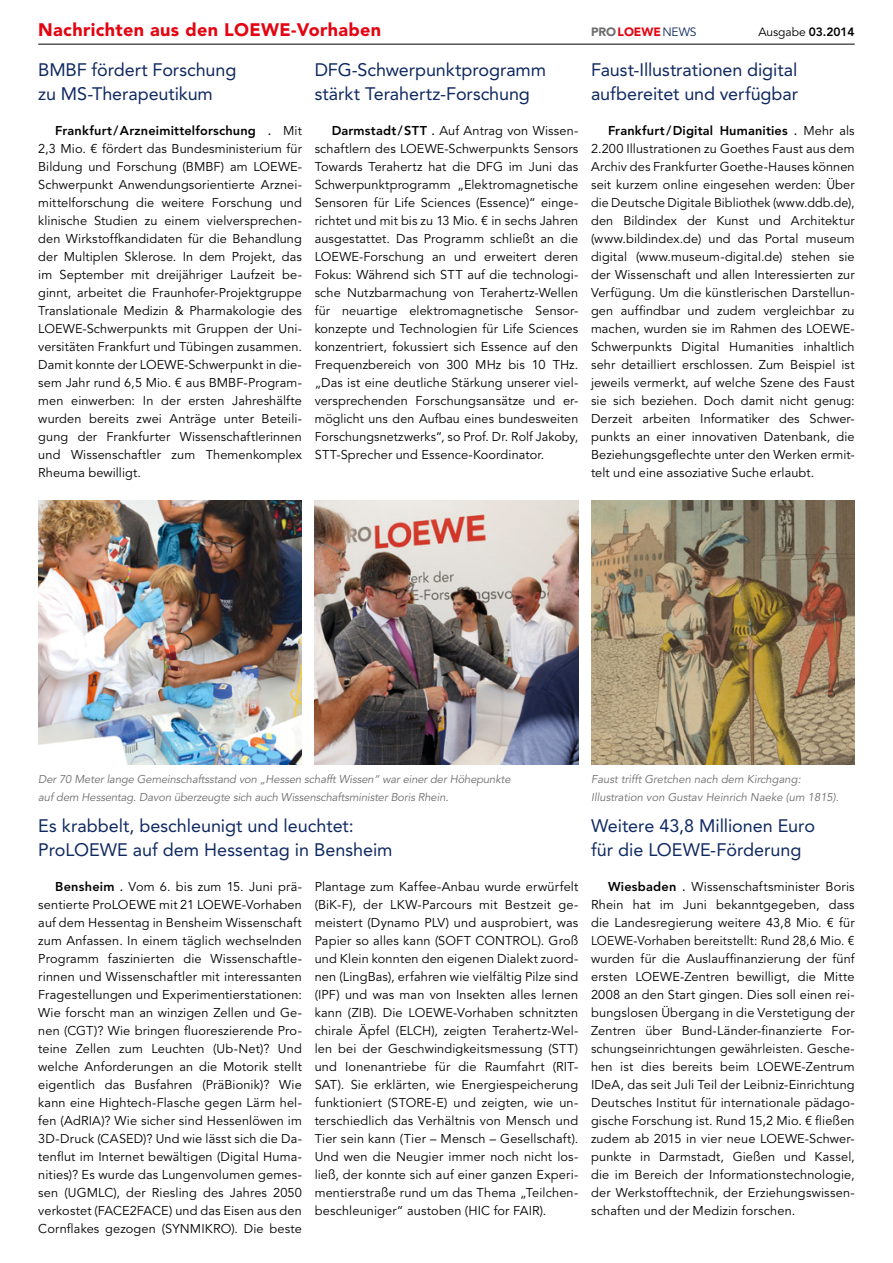
<style>
.page{position:relative;width:893px;height:1263px;background:#fff}
.page>*{position:absolute;margin:0;border:0;box-sizing:border-box;transform-origin:0 0}
.Head_news{font:18px/24px "Avenir LT Std";letter-spacing:-.005em;color:#0f2961}
.t1{font:900 18px "Avenir LT Std";letter-spacing:.02em;color:#e30512}
.fließtext_news{font:12.75px/18px "Avenir LT Std";letter-spacing:.01em;color:#000;text-align:justify}
.t2{font:12px "Avenir LT Std";letter-spacing:-.005em;color:#000}
.t3{font:900 12px "Avenir LT Std";letter-spacing:-.005em;color:#e30512}
.t4{font:italic 11.25px/18px "Avenir LT Std";letter-spacing:-.01em;color:#6e6e6e}
.s1{color:#6e6e6e}
.s2{font-weight:400;color:#0f2961}
.s3{font-weight:800}
.s4{font-weight:500}
</style>
<div class="page">
<img style="left:315px;top:501px;width:263px;height:264px">
<img style="left:591px;top:501px;width:264px;height:264px">
<img style="left:38px;top:501px;width:264px;height:264px">
<hr style="left:38px;top:44px;width:817px;height:1px;background:#000">
<p class="t1" style="left:38px;top:19px;width:344px">Nachrichten aus den LOEWE-Vorhaben</p>
<p class="t3" style="left:591px;top:24px;width:107px"><span class="s1">PRO</span>LOEWE<span class="s2">NEWS</span></p>
<p class="t2" style="left:758px;top:25px;width:98px">Ausgabe <span class="s3">03.2014</span></p>
<p class="Head_news" style="left:38px;top:58px;width:200px">BMBF fördert Forschung zu MS-Therapeutikum</p>
<p class="fließtext_news" style="left:38px;top:121px;width:265px;text-indent:17px"><span class="s3">Frankfurt/Arzneimittelforschung</span> <span class="s4">.</span> Mit 2,3 Mio. € fördert das Bundesministerium für Bildung und Forschung (BMBF) am LOEWE-Schwerpunkt Anwendungsorientierte Arznei&shy;mittelforschung die weitere Forschung und klinische Studien zu einem vielversprechen&shy;den Wirkstoffkandidaten für die Behandlung der Multiplen Sklerose. In dem Projekt, das im September mit dreijähriger Laufzeit be&shy;ginnt, arbeitet die Fraunhofer-Projektgruppe Translationale Medizin &amp; Pharmakologie des LOEWE-Schwerpunkts mit Gruppen der Uni&shy;versitäten Frankfurt und Tübingen zusammen.<br>Damit konnte der LOEWE-Schwerpunkt in die&shy;sem Jahr rund 6,5 Mio. € aus BMBF-Program&shy;men einwerben: In der ersten Jahreshälfte wurden bereits zwei Anträge unter Beteili&shy;gung der Frankfurter Wissenschaftlerinnen und Wissenschaftler zum Themenkomplex Rheuma bewilligt.</p>
<p class="Head_news" style="left:315px;top:58px;width:233px">DFG-Schwerpunktprogramm stärkt Terahertz-Forschung</p>
<p class="fließtext_news" style="left:315px;top:121px;width:265px;text-indent:17px"><span class="s3">Darmstadt/STT</span> <span class="s4">.</span> Auf Antrag von Wissen&shy;schaftlern des LOEWE-Schwerpunkts Sensors Towards Terahertz hat die DFG im Juni das Schwerpunktprogramm „Elektromagnetische Sensoren für Life Sciences (Essence)“ einge&shy;richtet und mit bis zu 13 Mio. € in sechs Jahren ausgestattet. Das Programm schließt an die LOEWE-Forschung an und erweitert deren Fokus: Während sich STT auf die technologi&shy;sche Nutzbarmachung von Terahertz-Wellen für neuartige elektromagnetische Sensor&shy;konzepte und Technologien für Life Sciences konzentriert, fokussiert sich Essence auf den Frequenzbereich von 300 MHz bis 10 THz. „Das ist eine deutliche Stärkung unserer viel&shy;versprechenden Forschungsansätze und er&shy;möglicht uns den Aufbau eines bundesweiten Forschungsnetzwerks“, so Prof. Dr. Rolf Jakoby, STT-Sprecher und Essence-Koordinator.</p>
<p class="Head_news" style="left:591px;top:58px;width:208px">Faust-Illustrationen digital aufbereitet und verfügbar</p>
<p class="fließtext_news" style="left:591px;top:121px;width:265px;text-indent:17px"><span class="s3">Frankfurt/Digital Humanities</span> <span class="s4">.</span> Mehr als 2.200 Illustrationen zu Goethes Faust aus dem Archiv des Frankfurter Goethe-Hauses können seit kurzem online eingesehen werden: Über die Deutsche Digitale Bibliothek (www.ddb.de), den Bildindex der Kunst und Architektur (www.bildindex.de) und das Portal museum digital (www.museum-digital.de) stehen sie der Wissenschaft und allen Interessierten zur Verfügung. Um die künstlerischen Darstellun&shy;gen auffindbar und zudem vergleichbar zu machen, wurden sie im Rahmen des LOEWE-Schwerpunkts Digital Humanities inhaltlich sehr detailliert erschlossen. Zum Beispiel ist jeweils vermerkt, auf welche Szene des Faust sie sich beziehen. Doch damit nicht genug:<br>Derzeit arbeiten Informatiker des Schwer&shy;punkts an einer innovativen Datenbank, die Beziehungsgeflechte unter den Werken ermit&shy;telt und eine assoziative Suche erlaubt.</p>
<p class="t4" style="left:38px;top:770px;width:474px">Der 70 Meter lange Gemeinschaftsstand von „Hessen schafft Wissen“ war einer der Höhepunkte auf dem Hessentag. Davon überzeugte sich auch Wissenschaftsminister Boris Rhein.</p>
<p class="t4" style="left:591px;top:770px;width:249px">Faust trifft Gretchen nach dem Kirchgang:<br>Illustration von Gustav Heinrich Naeke (um 1815).</p>
<p class="Head_news" style="left:38px;top:814px;width:356px">Es krabbelt, beschleunigt und leuchtet:<br>ProLOEWE auf dem Hessentag in Bensheim</p>
<p class="fließtext_news" style="left:38px;top:877px;width:265px;text-indent:17px"><span class="s3">Bensheim</span> <span class="s4">.</span> Vom 6. bis zum 15. Juni prä&shy;sentierte ProLOEWE mit 21 LOEWE-Vorhaben auf dem Hessentag in Bensheim Wissenschaft zum Anfassen. In einem täglich wechselnden Programm faszinierten die Wissenschaftle&shy;rinnen und Wissenschaftler mit interessanten Fragestellungen und Experimentierstationen:<br>Wie forscht man an winzigen Zellen und Ge&shy;nen (CGT)? Wie bringen fluoreszierende Pro&shy;teine Zellen zum Leuchten (Ub-Net)? Und welche Anforderungen an die Motorik stellt eigentlich das Busfahren (PräBionik)? Wie kann eine Hightech-Flasche gegen Lärm hel&shy;fen (AdRIA)? Wie sicher sind Hessenlöwen im 3D-Druck (CASED)? Und wie lässt sich die Da&shy;tenflut im Internet bewältigen (Digital Huma&shy;nities)? Es wurde das Lungenvolumen gemes&shy;sen (UGMLC), der Riesling des Jahres 2050 verkostet (FACE2FACE) und das Eisen aus den Cornflakes gezogen (SYNMIKRO). Die beste</p>
<p class="fließtext_news" style="left:315px;top:877px;width:265px">Plantage zum Kaffee-Anbau wurde erwürfelt (BiK-F), der LKW-Parcours mit Bestzeit ge&shy;meistert (Dynamo PLV) und ausprobiert, was Papier so alles kann (SOFT CONTROL). Groß und Klein konnten den eigenen Dialekt zuord&shy;nen (LingBas), erfahren wie vielfältig Pilze sind (IPF) und was man von Insekten alles lernen kann (ZIB). Die LOEWE-Vorhaben schnitzten chirale Äpfel (ELCH), zeigten Terahertz-Wel&shy;len bei der Geschwindigkeitsmessung (STT) und Ionenantriebe für die Raumfahrt (RIT-SAT). Sie erklärten, wie Energiespeicherung funktioniert (STORE-E) und zeigten, wie un&shy;terschiedlich das Verhältnis von Mensch und Tier sein kann (Tier – Mensch – Gesellschaft).<br>Und wen die Neugier immer noch nicht los&shy;ließ, der konnte sich auf einer ganzen Experi&shy;mentierstraße rund um das Thema „Teilchen&shy;beschleuniger“ austoben (HIC for FAIR).</p>
<p class="Head_news" style="left:591px;top:814px;width:225px">Weitere 43,8 Millionen Euro für die LOEWE-Förderung</p>
<p class="fließtext_news" style="left:591px;top:877px;width:265px;text-indent:17px"><span class="s3">Wiesbaden</span> <span class="s4">.</span> Wissenschaftsminister Boris Rhein hat im Juni bekanntgegeben, dass die Landesregierung weitere 43,8 Mio. € für LOEWE-Vorhaben bereitstellt: Rund 28,6 Mio. € wurden für die Auslauffinanzierung der fünf ersten LOEWE-Zentren bewilligt, die Mitte 2008 an den Start gingen. Dies soll einen rei&shy;bungslosen Übergang in die Verstetigung der Zentren über Bund-Länder-finanzierte For&shy;schungseinrichtungen gewährleisten. Gesche&shy;hen ist dies bereits beim LOEWE-Zentrum IDeA, das seit Juli Teil der Leibniz-Einrichtung Deutsches Institut für internationale pädago&shy;gische Forschung ist. Rund 15,2 Mio. € fließen zudem ab 2015 in vier neue LOEWE-Schwer&shy;punkte in Darmstadt, Gießen und Kassel, die im Bereich der Informationstechnologie, der Werkstofftechnik, der Erziehungswissen&shy;schaften und der Medizin forschen.</p>
</div>
